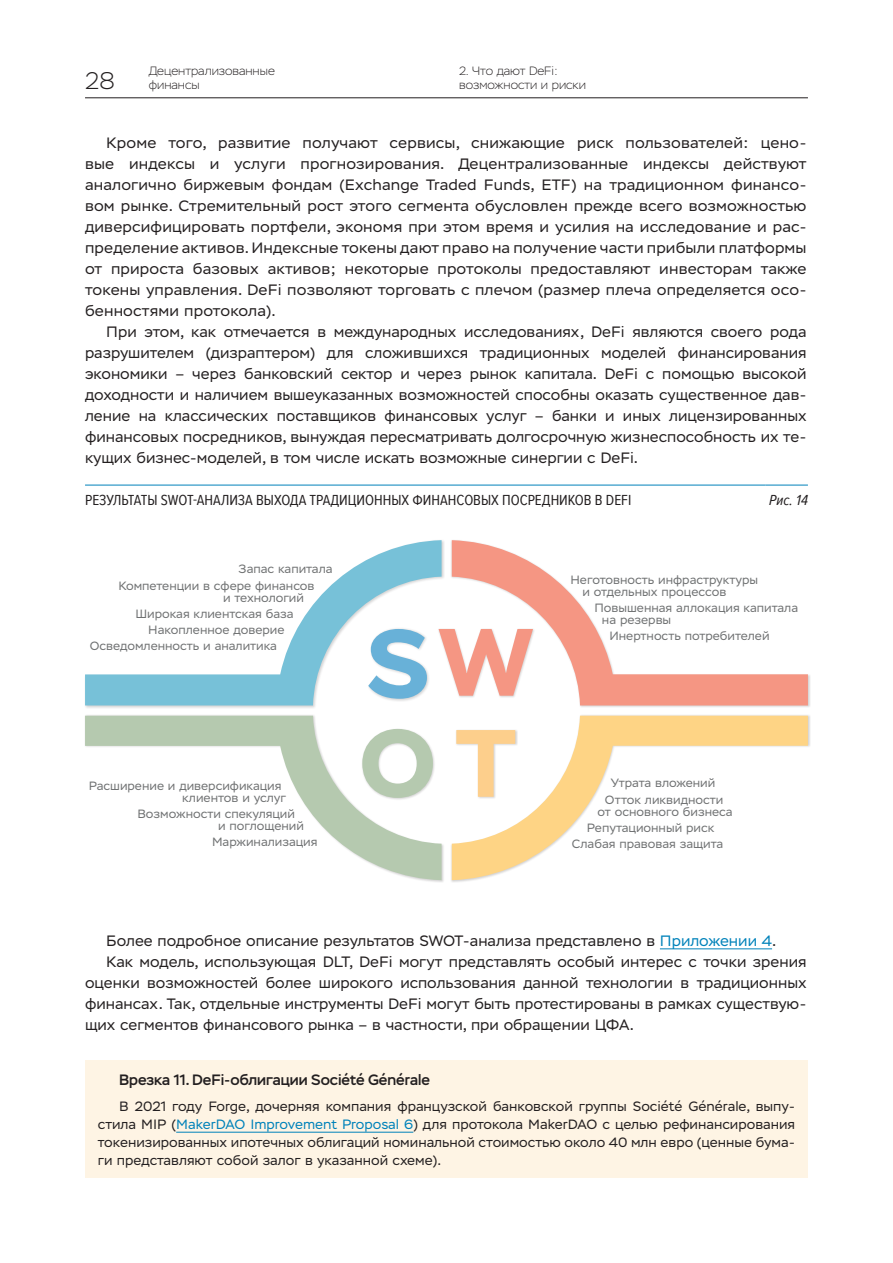
<style>
.page{position:relative;width:893px;height:1263px;background:#fff}
.page>*{position:absolute;margin:0;border:0;box-sizing:border-box;transform-origin:0 0}
.t1{font:200 24px "Stem";color:#231f20}
.Текст{font:15px/21px "Stem Text";color:#231f20;text-align:justify}
.Рисунок_заголовок{font:15px "Proxima Nova A Cond";color:#231f20}
.Раздел_бокс{font:500 15px "Stem";color:#231f20}
.t2{font:italic 15px "Proxima Nova A Cond";color:#231f20}
.Текст_бокс{font:13.5px/18px "Stem Text";color:#231f20;text-align:justify}
.Таблица_текст{font:12px/12px "Stem Text";color:#6f7172}
.t3{font:200 12px/14.4px "Stem";color:#231f20}
.s1{color:#0082ba}
</style>
<div class="page">
<hr style="left:85px;top:98px;width:723px;height:1px;background:#231f20">
<hr style="left:660px;top:948px;width:112px;height:1px;background:#0082ba">
<div style="left:85px;top:1060px;width:723px;height:118px;background:#fef4e4"></div>
<hr style="left:176px;top:1132px;width:237px;height:1px;background:#0082ba">
<hr style="left:85px;top:485px;width:680px;height:1px;background:#0082ba">
<hr style="left:765px;top:485px;width:43px;height:1px;background:#0082ba">
<svg style="left:445px;top:629px;width:6px;height:41px"></svg>
<div style="left:451px;top:714px;width:360px;height:169px;background:#231f20;opacity:.2"></div>
<svg style="left:452px;top:716px;width:356px;height:164px"></svg>
<div style="left:84px;top:539px;width:361px;height:170px;background:#231f20;opacity:.2"></div>
<svg style="left:85px;top:540px;width:357px;height:165px"></svg>
<div style="left:84px;top:714px;width:360px;height:169px;background:#231f20;opacity:.2"></div>
<svg style="left:85px;top:716px;width:357px;height:164px"></svg>
<div style="left:451px;top:539px;width:360px;height:169px;background:#231f20;opacity:.2"></div>
<svg style="left:452px;top:540px;width:356px;height:165px"></svg>
<h1 class="t1" style="left:85px;top:67px;width:32px">28</h1>
<p class="t3" style="left:149px;top:64px;width:127px">Децентрализованные финансы</p>
<p class="t3" style="left:459px;top:64px;width:128px">2. Что дают DeFi: возможности и риски</p>
<p class="Текст" style="left:85px;top:132px;width:723px;text-indent:21px">Кроме того, развитие получают сервисы, снижающие риск пользователей: цено&shy;вые индексы и услуги прогнозирования. Децентрализованные индексы действуют аналогично биржевым фондам (Exchange Traded Funds, ETF) на традиционном финансо&shy;вом рынке. Стремительный рост этого сегмента обусловлен прежде всего возможностью диверсифицировать портфели, экономя при этом время и усилия на исследование и рас&shy;пределение активов. Индексные токены дают право на получение части прибыли платформы от прироста базовых активов; некоторые протоколы предоставляют инвесторам также токены управления. DeFi позволяют торговать с плечом (размер плеча определяется осо&shy;бенностями протокола).</p>
<p class="Текст" style="left:85px;top:321px;width:723px;text-indent:21px">При этом, как отмечается в международных исследованиях, DeFi являются своего рода разрушителем (дизраптером) для сложившихся традиционных моделей финансирования экономики – через банковский сектор и через рынок капитала. DеFi с помощью высокой доходности и наличием вышеуказанных возможностей способны оказать существенное дав&shy;ление на классических поставщиков финансовых услуг – банки и иных лицензированных финансовых посредников, вынуждая пересматривать долгосрочную жизнеспособность их те&shy;кущих бизнес-моделей, в том числе искать возможные синергии с DeFi.</p>
<p class="Рисунок_заголовок" style="left:85px;top:489px;width:548px">РЕЗУЛЬТАТЫ SWOT-АНАЛИЗА ВЫХОДА ТРАДИЦИОННЫХ ФИНАНСОВЫХ ПОСРЕДНИКОВ В DEFI</p>
<p class="t2" style="left:769px;top:489px;width:40px">Рис. 14</p>
<p class="Таблица_текст" style="left:239px;top:563px;width:95px">Запас капитала</p>
<p class="Таблица_текст" style="left:223px;top:579px;width:93px;text-indent:-105px">Компетенции в сфере финансов и технологий</p>
<p class="Таблица_текст" style="left:135px;top:608px;width:160px">Широкая клиентская база</p>
<p class="Таблица_текст" style="left:148px;top:624px;width:138px">Накопленное доверие</p>
<p class="Таблица_текст" style="left:90px;top:640px;width:189px">Осведомленность и аналитика</p>
<p class="Таблица_текст" style="left:182px;top:779px;width:105px;text-indent:-94px">Расширение и диверсификация клиентов и услуг</p>
<p class="Таблица_текст" style="left:218px;top:808px;width:87px;text-indent:-81px">Возможности спекуляций и поглощений</p>
<p class="Таблица_текст" style="left:212px;top:836px;width:107px">Маржинализация</p>
<p class="Таблица_текст" style="left:582px;top:573px;width:177px;text-indent:-12px">Неготовность инфраструктуры и отдельных процессов</p>
<p class="Таблица_текст" style="left:602px;top:602px;width:198px;text-indent:-8px">Повышенная аллокация капитала на резервы</p>
<p class="Таблица_текст" style="left:609px;top:630px;width:162px">Инертность потребителей</p>
<p class="Таблица_текст" style="left:611px;top:777px;width:106px">Утрата вложений</p>
<p class="Таблица_текст" style="left:597px;top:794px;width:137px;text-align:center">Отток ликвидности<br>от основного бизнеса</p>
<p class="Таблица_текст" style="left:587px;top:822px;width:129px">Репутационный риск</p>
<p class="Таблица_текст" style="left:572px;top:838px;width:153px">Слабая правовая защита</p>
<p class="Текст" style="left:106px;top:930px;width:671px">Более подробное описание результатов SWOT-анализа представлено в <span class="s1">Приложении 4</span>.</p>
<p class="Текст" style="left:85px;top:951px;width:723px;text-indent:21px">Как модель, использующая DLT, DeFi могут представлять особый интерес с точки зрения оценки возможностей более широкого использования данной технологии в традиционных финансах. Так, отдельные инструменты DeFi могут быть протестированы в рамках существую&shy;щих сегментов финансового рынка – в частности, при обращении ЦФА.</p>
<p class="Раздел_бокс" style="left:119px;top:1070px;width:312px">Врезка 11. DeFi-облигации Société Générale</p>
<p class="Текст_бокс" style="left:98px;top:1098px;width:699px;text-indent:21px">В 2021 году Forge, дочерняя компания французской банковской группы Société Générale, выпу&shy;стила MIP (<span class="s1">MakerDAO Improvement Proposal 6</span>) для протокола MakerDAO с целью рефинансирования токенизированных ипотечных облигаций номинальной стоимостью около 40 млн евро (ценные бума&shy;ги представляют собой залог в указанной схеме).</p>
</div>
